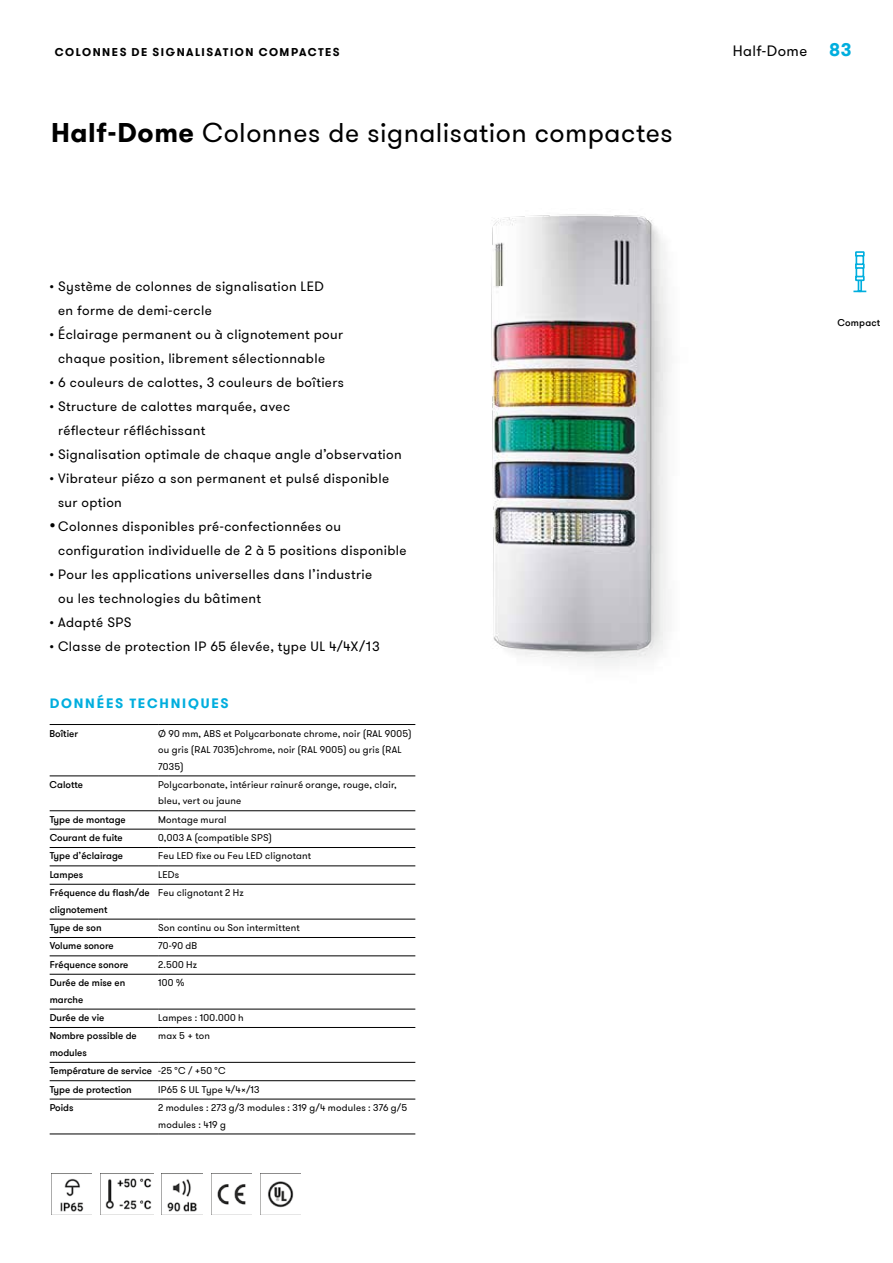
<style>
.page{position:relative;width:893px;height:1263px;background:#fff}
.page>*{position:absolute;margin:0;border:0;box-sizing:border-box;transform-origin:0 0}
.t1{font:27px "GT Walsheim Pro";letter-spacing:.02em;color:#000}
.t2{font:15px "GT Walsheim Pro";letter-spacing:.03em;color:#000}
.t3{font:13.5px/24px "GT Walsheim Pro";letter-spacing:.03em;color:#000}
.t4{font:700 13.5px "GT Walsheim Pro";letter-spacing:.13em;color:#00aede}
.t5{font:700 11.25px "GT Walsheim Pro";letter-spacing:.13em;color:#000}
.t6{font:9.75px/16.5px "GT Walsheim Pro";letter-spacing:.02em;color:#000}
.t7{font:500 9.75px/16.5px "GT Walsheim Pro";color:#000}
.t8{font:500 9.75px "GT Walsheim Pro";letter-spacing:.025em;color:#000}
.s1{font-weight:700}
.s2{font-size:18px}
.s3{font-weight:400}
.s4{font-weight:700;font-size:18px;color:#00aede}
</style>
<div class="page">
<img style="left:51px;top:1173px;width:41px;height:41px">
<img style="left:100px;top:1173px;width:53px;height:41px">
<img style="left:162px;top:1173px;width:40px;height:39px">
<img style="left:211px;top:1173px;width:41px;height:41px">
<img style="left:260px;top:1173px;width:41px;height:41px">
<img style="left:491px;top:214px;width:179px;height:452px">
<hr style="left:50px;top:724px;width:108px;height:1px;background:#000">
<hr style="left:158px;top:724px;width:257px;height:1px;background:#000">
<hr style="left:50px;top:776px;width:108px;height:1px;background:#000">
<hr style="left:158px;top:776px;width:257px;height:1px;background:#000">
<hr style="left:50px;top:810px;width:108px;height:1px;background:#000">
<hr style="left:158px;top:810px;width:257px;height:1px;background:#000">
<hr style="left:50px;top:829px;width:108px;height:1px;background:#000">
<hr style="left:158px;top:829px;width:257px;height:1px;background:#000">
<hr style="left:50px;top:847px;width:108px;height:1px;background:#000">
<hr style="left:158px;top:847px;width:257px;height:1px;background:#000">
<hr style="left:50px;top:866px;width:108px;height:1px;background:#000">
<hr style="left:158px;top:866px;width:257px;height:1px;background:#000">
<hr style="left:50px;top:884px;width:108px;height:1px;background:#000">
<hr style="left:158px;top:884px;width:257px;height:1px;background:#000">
<hr style="left:50px;top:919px;width:108px;height:1px;background:#000">
<hr style="left:158px;top:919px;width:257px;height:1px;background:#000">
<hr style="left:50px;top:937px;width:108px;height:1px;background:#000">
<hr style="left:158px;top:937px;width:257px;height:1px;background:#000">
<hr style="left:50px;top:955px;width:108px;height:1px;background:#000">
<hr style="left:158px;top:955px;width:257px;height:1px;background:#000">
<hr style="left:50px;top:974px;width:108px;height:1px;background:#000">
<hr style="left:158px;top:974px;width:257px;height:1px;background:#000">
<hr style="left:50px;top:1009px;width:108px;height:1px;background:#000">
<hr style="left:158px;top:1009px;width:257px;height:1px;background:#000">
<hr style="left:50px;top:1027px;width:108px;height:1px;background:#000">
<hr style="left:158px;top:1027px;width:257px;height:1px;background:#000">
<hr style="left:50px;top:1062px;width:108px;height:1px;background:#000">
<hr style="left:158px;top:1062px;width:257px;height:1px;background:#000">
<hr style="left:50px;top:1080px;width:108px;height:1px;background:#000">
<hr style="left:158px;top:1080px;width:257px;height:1px;background:#000">
<hr style="left:50px;top:1099px;width:108px;height:1px;background:#000">
<hr style="left:158px;top:1099px;width:257px;height:1px;background:#000">
<hr style="left:50px;top:1134px;width:108px;height:1px;background:#000">
<hr style="left:158px;top:1134px;width:257px;height:1px;background:#000">
<div style="left:858px;top:279px;width:4px;height:13px;border:2px solid #00aede"></div>
<div style="left:855px;top:276px;width:10px;height:5px;border:2px solid #00aede"></div>
<div style="left:855px;top:251px;width:10px;height:6px;border:2px solid #00aede"></div>
<svg style="left:855px;top:256px;width:9px;height:20px"></svg>
<p class="t5" style="left:55px;top:45px;width:286px">COLONNES DE SIGNALISATI ON COMPACTES</p>
<h1 class="t1" style="left:51px;top:115px;width:623px"><span class="s1">HALF-DOME</span> Colonnes de signalisation compactes</h1>
<p class="t3" style="left:58px;top:275px;width:267px;text-indent:-9px">• Système de colonnes de signalisation LED en forme de demi-cercle</p>
<p class="t3" style="left:58px;top:323px;width:286px;text-indent:-9px">• Éclairage permanent ou à clignotement pour chaque position, librement sélectionnable</p>
<p class="t3" style="left:50px;top:371px;width:296px">• 6 couleurs de calottes, 3 couleurs de boîtiers</p>
<p class="t3" style="left:58px;top:395px;width:234px;text-indent:-9px">• Structure de calottes marquée, avec réflecteur réfléchissant</p>
<p class="t3" style="left:50px;top:443px;width:354px">• Signalisation optimale de chaque angle d’observation</p>
<p class="t3" style="left:58px;top:467px;width:332px;text-indent:-9px">• Vibrateur piézo a son permanent et pulsé disponible sur option</p>
<p class="t3" style="left:58px;top:515px;width:350px;text-indent:-9px"><span class="s2">•</span> Colonnes disponibles pré-confectionnées ou configuration individuelle de 2 à 5 positions disponible</p>
<p class="t3" style="left:58px;top:563px;width:315px;text-indent:-9px">• Pour les applications universelles dans l’industrie ou les technologies du bâtiment</p>
<p class="t3" style="left:50px;top:611px;width:83px">• Adapté SPS</p>
<p class="t3" style="left:50px;top:635px;width:332px">• Classe de protection IP 65 élevée, type UL 4/4X/13</p>
<p class="t4" style="left:50px;top:694px;width:180px">DONNÉES TECHNIQUES</p>
<p class="t7" style="left:50px;top:725px;width:30px">Boîtier</p>
<p class="t6" style="left:158px;top:725px;width:255px">Ø 90 mm, ABS et Polycarbonate chrome, noir (RAL 9005) ou gris (RAL 7035)chrome, noir (RAL 9005) ou gris (RAL<br>7035)</p>
<p class="t7" style="left:50px;top:776px;width:35px">Calotte</p>
<p class="t6" style="left:158px;top:776px;width:240px">Polycarbonate, intérieur rainuré orange, rouge, clair, bleu, vert ou jaune</p>
<p class="t7" style="left:50px;top:811px;width:78px">Type de montage</p>
<p class="t6" style="left:158px;top:811px;width:70px">Montage mural</p>
<p class="t7" style="left:50px;top:830px;width:74px">Courant de fuite</p>
<p class="t6" style="left:158px;top:830px;width:115px">0,003 A (compatible SPS)</p>
<p class="t7" style="left:50px;top:848px;width:75px">Type d’éclairage</p>
<p class="t6" style="left:158px;top:848px;width:155px">Feu LED fixe ou Feu LED clignotant</p>
<p class="t7" style="left:50px;top:866px;width:35px">Lampes</p>
<p class="t6" style="left:158px;top:866px;width:23px">LEDs</p>
<p class="t7" style="left:50px;top:885px;width:102px">Fréquence du flash/de clignotement</p>
<p class="t6" style="left:158px;top:885px;width:87px">Feu clignotant 2 Hz</p>
<p class="t7" style="left:50px;top:920px;width:54px">Type de son</p>
<p class="t6" style="left:158px;top:920px;width:143px">Son continu ou Son intermittent</p>
<p class="t7" style="left:50px;top:938px;width:66px">Volume sonore</p>
<p class="t6" style="left:158px;top:938px;width:41px">70-90 dB</p>
<p class="t7" style="left:50px;top:956px;width:80px">Fréquence sonore</p>
<p class="t6" style="left:158px;top:956px;width:41px">2.500 Hz</p>
<p class="t7" style="left:50px;top:975px;width:77px">Durée de mise en marche</p>
<p class="t6" style="left:158px;top:975px;width:28px">100 %</p>
<p class="t7" style="left:50px;top:1010px;width:56px">Durée de vie</p>
<p class="t6" style="left:158px;top:1010px;width:87px">Lampes : 100.000 h</p>
<p class="t7" style="left:50px;top:1028px;width:89px">Nombre possible de modules</p>
<p class="t6" style="left:158px;top:1028px;width:53px">max 5 + ton</p>
<p class="t7" style="left:50px;top:1062px;width:177px;line-height:18.3px">Température de service <span class="s3">-25 °C / +50 °C<br></span>Type de protection</p>
<p class="t6" style="left:158px;top:1081px;width:103px">IP65 &amp; UL Type 4/4x/13</p>
<p class="t7" style="left:50px;top:1100px;width:25px">Poids</p>
<p class="t6" style="left:158px;top:1100px;width:251px">2 modules : 273 g/3 modules : 319 g/4 modules : 376 g/5 modules : 419 g</p>
<p class="t2" style="left:733px;top:41px;width:120px">Half-Dome <span class="s4">83</span></p>
<p class="t8" style="left:837px;top:316px;width:44px">Compact</p>
</div>
